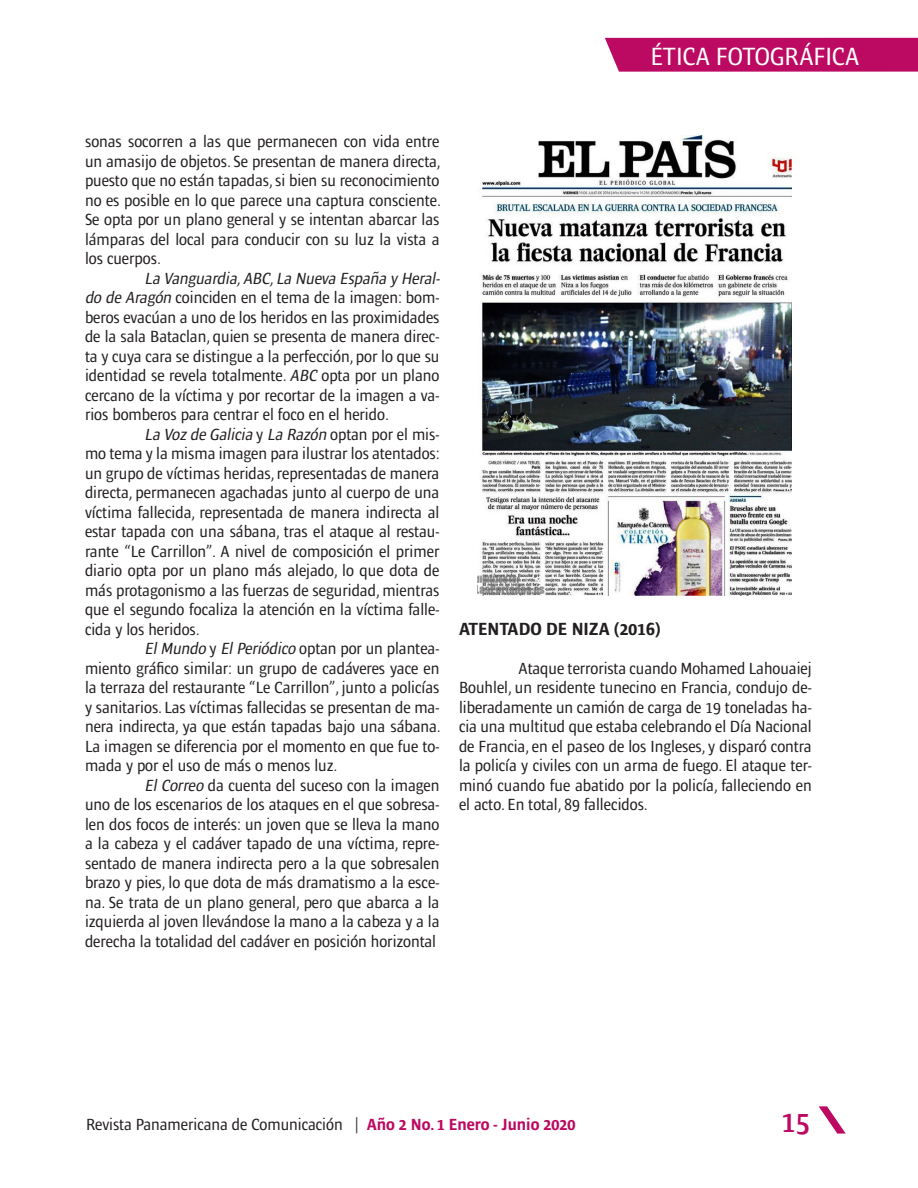
<style>
.page{position:relative;width:918px;height:1188px;background:#fff}
.page>*{position:absolute;margin:0;border:0;box-sizing:border-box;transform-origin:0 0}
.t1{font:600 condensed 30px "Ardoise Std";color:#bc0a62}
.t2{font:condensed 25.5px "Ardoise Std";color:#fff}
.Subtítulos{font:700 condensed 18px "Ardoise Std";color:#231f20}
.Contenido_con_sangrí{font:condensed 16.5px/19.5px "Ardoise Std";color:#231f20;text-align:justify}
.s1{font-style:italic}
.s2{font-weight:700;color:#bc0a62}
</style>
<div class="page">
<svg style="left:819px;top:1106px;width:27px;height:28px"></svg>
<div style="left:605px;top:38px;width:313px;height:34px;background:#bc0a62"></div>
<img style="left:477px;top:135px;width:314px;height:461px">
<h2 class="t2" style="left:651px;top:42px;width:210px">ÉTICA FOTOGRÁFICA</h2>
<p class="Contenido_con_sangrí" style="left:85px;top:132px;width:357px">sonas socorren a las que permanecen con vida entre un amasijo de objetos. Se presentan de manera directa, puesto que no están tapadas, si bien su reconocimiento no es posible en lo que parece una captura consciente.<br>Se opta por un plano general y se intentan abarcar las lámparas del local para conducir con su luz la vista a los cuerpos.</p>
<p class="Contenido_con_sangrí" style="left:85px;top:268px;width:359px;text-align:left;text-indent:60px"><span class="s1">La Vanguardia,ABC,La Nueva España y Heral&shy;do de Aragón</span>coinciden en el tema de la imagen: bom&shy;beros evacúan a uno de los heridos en las proximidades de la sala Bataclan, quien se presenta de manera direc&shy;ta y cuya cara se distingue a la perfección, por lo que su identidad se revela totalmente. <span class="s1">ABC</span>opta por un plano cercano de la víctima y por recortar de la imagen a va&shy;rios bomberos para centrar el foco en el herido.</p>
<p class="Contenido_con_sangrí" style="left:85px;top:424px;width:356px;text-indent:60px"><span class="s1">La Voz de Galicia</span> y <span class="s1">La Razón</span> o pta n po r e l m i s&shy;mo tema y la misma imagen para ilustrar los atentados: un grupo de víctimas heridas, representadas de manera directa, permanecen agachadas junto al cuerpo de una víctima fallecida, representada de manera indirecta al estar tapada con una sábana, tras el ataque al restau&shy;rante “Le Carrillon”. A nivel de composición el primer diario opta por un plano más alejado, lo que dota de más protagonismo a las fuerzas de seguridad, mientras que el segundo focaliza la atención en la víctima falle&shy;cida y los heridos.</p>
<p class="Contenido_con_sangrí" style="left:85px;top:639px;width:357px;text-indent:60px"><span class="s1">ElMundo</span>y <span class="s1">ElPeriódico</span>optan por un plantea&shy;miento gráfico similar: un grupo de cadáveres yace en la terraza del restaurante “Le Carrillon”, junto a policías y sanitarios. Las víctimas fallecidas se presentan de ma&shy;nera indirecta, ya que están tapadas bajo una sábana.<br>La imagen se diferencia por el momento en que fue to&shy;mada y por el uso de más o menos luz.</p>
<p class="Contenido_con_sangrí" style="left:85px;top:775px;width:356px;text-indent:60px"><span class="s1">El Correo</span>da cuenta del suceso con la imagen uno de los escenarios de los ataques en el que sobresa&shy;len dos focos de interés: un joven que se lleva la mano a la cabeza y el cadáver tapado de una víctima, repre&shy;sentado de manera indirecta pero a la que sobresalen brazo y pies, lo que dota de más dramatismo a la esce&shy;na. Se trata de un plano general, pero que abarca a la izquierda al joven llevándose la mano a la cabeza y a la derecha la totalidad del cadáver en posición horizontal</p>
<p class="Subtítulos" style="left:459px;top:618px;width:203px">ATENTADO DE NIZA (2016)</p>
<p class="Contenido_con_sangrí" style="left:459px;top:658px;width:354px;text-indent:60px">Ataque terrorista cuando Mohamed Lahouaiej Bouhlel, un residente tunecino en Francia, condujo de&shy;liberadamente un camión de carga de 19 toneladas ha&shy;cia una multitud que estaba celebrando el Día Nacional de Francia, en el paseo de los Ingleses, y disparó contra la policía y civiles con un arma de fuego. El ataque ter&shy;minó cuando fue abatido por la policía, falleciendo en el acto. En total, 89 fallecidos.</p>
<p class="Contenido_con_sangrí" style="left:86px;top:1115px;width:491px">Revista Panamericana de Comunicación | <span class="s2">Año 2 No. 1 Enero - Junio 2020</span></p>
<h1 class="t1" style="left:781px;top:1104px;width:30px">15</h1>
</div>
